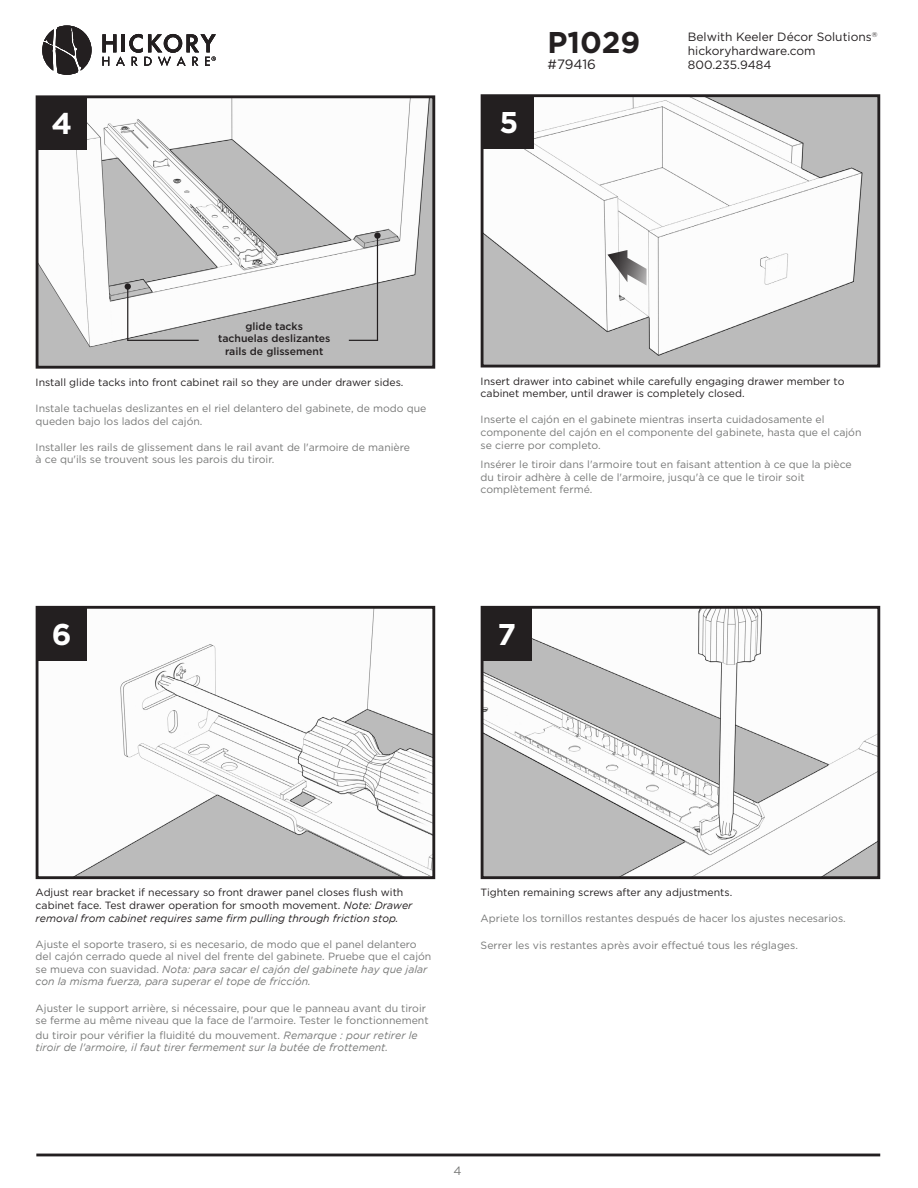
<style>
.page{position:relative;width:918px;height:1188px;background:#fff}
.page>*{position:absolute;margin:0;border:0;box-sizing:border-box;transform-origin:0 0}
.t1{font:700 30px "Gotham";color:#231f20}
.t2{font:700 30px "Gotham";color:#fff}
.t3{font:13.5px "Gotham";letter-spacing:-.01em;color:#231f20}
.t4{font:12px/14.4px "Gotham";color:#231f20}
.t5{font:12px "Gotham";color:#777877}
.t6{font:10.5px/12.6px "Gotham";color:#777877}
.t7{font:10.5px/12.6px "Gotham";color:#231f20}
.t8{font:italic 10.5px/12.6px "Gotham";color:#777877}
.t9{font:500 10.5px "Gotham";color:#231f20}
.s1{font-style:italic}
.s2{font-style:normal}
</style>
<div class="page">
<hr style="left:36px;top:1154px;width:844px;height:2px;background:#231f20">
<svg style="left:102px;top:34px;width:114px;height:32px"></svg>
<svg style="left:42px;top:26px;width:50px;height:49px"></svg>
<img style="left:40px;top:99px;width:391px;height:266px">
<div style="left:36px;top:95px;width:399px;height:274px;border:3px solid #231f20"></div>
<div style="left:36px;top:96px;width:51px;height:54px;background:#231f20"></div>
<img style="left:485px;top:98px;width:391px;height:266px">
<div style="left:481px;top:94px;width:399px;height:274px;border:3px solid #231f20"></div>
<div style="left:484px;top:95px;width:50px;height:54px;background:#231f20"></div>
<img style="left:76px;top:610px;width:355px;height:265px">
<div style="left:36px;top:606px;width:399px;height:273px;border:3px solid #231f20"></div>
<img style="left:485px;top:610px;width:391px;height:265px">
<div style="left:481px;top:606px;width:399px;height:273px;border:3px solid #231f20"></div>
<div style="left:36px;top:607px;width:51px;height:54px;background:#231f20"></div>
<div style="left:481px;top:607px;width:51px;height:54px;background:#231f20"></div>
<hr style="left:377px;top:236px;width:1px;height:104px;background:#231f20">
<svg style="left:374px;top:232px;width:7px;height:7px"></svg>
<hr style="left:127px;top:287px;width:1px;height:54px;background:#231f20">
<div style="left:125px;top:283px;width:6px;height:7px;background:#231f20;border-radius:50%"></div>
<svg style="left:608px;top:238px;width:39px;height:55px"></svg>
<hr style="left:128px;top:340px;width:71px;height:1px;background:#231f20">
<svg style="left:349px;top:340px;width:29px;height:1px"></svg>
<p class="t2" style="left:51px;top:106px;width:22px">4</p>
<p class="t2" style="left:500px;top:105px;width:20px">5</p>
<h1 class="t1" style="left:548px;top:25px;width:94px">P1029</h1>
<p class="t3" style="left:548px;top:56px;width:50px">#79416</p>
<p class="t4" style="left:688px;top:29px;width:191px">Belwith Keeler Décor Solutions<sup>® </sup>hickoryhardware.com<br>800.235.9484</p>
<p class="t9" style="left:246px;top:320px;width:59px">glide tacks</p>
<p class="t9" style="left:218px;top:333px;width:114px">tachuelas deslizantes</p>
<p class="t9" style="left:225px;top:345px;width:100px">rails de glissement</p>
<p class="t7" style="left:36px;top:376px;width:369px">Install glide tacks into front cabinet rail so they are under drawer sides.</p>
<p class="t6" style="left:36px;top:402px;width:392px">Instale tachuelas deslizantes en el riel delantero del gabinete, de modo que queden bajo los lados del cajón.</p>
<p class="t6" style="left:36px;top:441px;width:376px">Installer les rails de glissement dans le rail avant de l'armoire de manière à ce qu'ils se trouvent sous les parois du tiroir.</p>
<p class="t7" style="left:481px;top:375px;width:365px">Insert drawer into cabinet while carefully engaging drawer member to cabinet member, until drawer is completely closed.</p>
<p class="t6" style="left:481px;top:413px;width:382px">Inserte el cajón en el gabinete mientras inserta cuidadosamente el componente del cajón en el componente del gabinete, hasta que el cajón se cierre por completo.</p>
<p class="t6" style="left:481px;top:458px;width:373px">Insérer le tiroir dans l'armoire tout en faisant attention à ce que la pièce du tiroir adhère à celle de l'armoire, jusqu'à ce que le tiroir soit complètement fermé.</p>
<p class="t2" style="left:52px;top:617px;width:21px">6</p>
<p class="t2" style="left:498px;top:617px;width:20px">7</p>
<p class="t7" style="left:36px;top:886px;width:378px">Adjust rear bracket if necessary so front drawer panel closes flush with cabinet face. Test drawer operation for smooth movement. <span class="s1">Note: Drawer removal from cabinet requires same firm pulling through friction stop.</span></p>
<p class="t6" style="left:36px;top:938px;width:397px">Ajuste el soporte trasero, si es necesario, de modo que el panel delantero del cajón cerrado quede al nivel del frente del gabinete. Pruebe que el cajón se mueva con suavidad. <span class="s1">Nota: para sacar el cajón del gabinete hay que jalar con la misma fuerza, para superar el tope de fricción.</span></p>
<p class="t6" style="left:36px;top:1002px;width:395px">Ajuster le support arrière, si nécessaire, pour que le panneau avant du tiroir se ferme au même niveau que la face de l'armoire. Tester le fonctionnement</p>
<p class="t8" style="left:36px;top:1029px;width:384px"><span class="s2">du tiroir pour vérifier la fluidité du mouvement.</span> Remarque : pour retirer le tiroir de l'armoire, il faut tirer fermement sur la butée de frottement.</p>
<p class="t7" style="left:481px;top:886px;width:253px">Tighten remaining screws after any adjustments.</p>
<p class="t6" style="left:481px;top:912px;width:367px">Apriete los tornillos restantes después de hacer los ajustes necesarios.</p>
<p class="t6" style="left:481px;top:939px;width:319px">Serrer les vis restantes après avoir effectué tous les réglages.</p>
<p class="t5" style="left:454px;top:1164px;width:10px">4</p>
</div>
